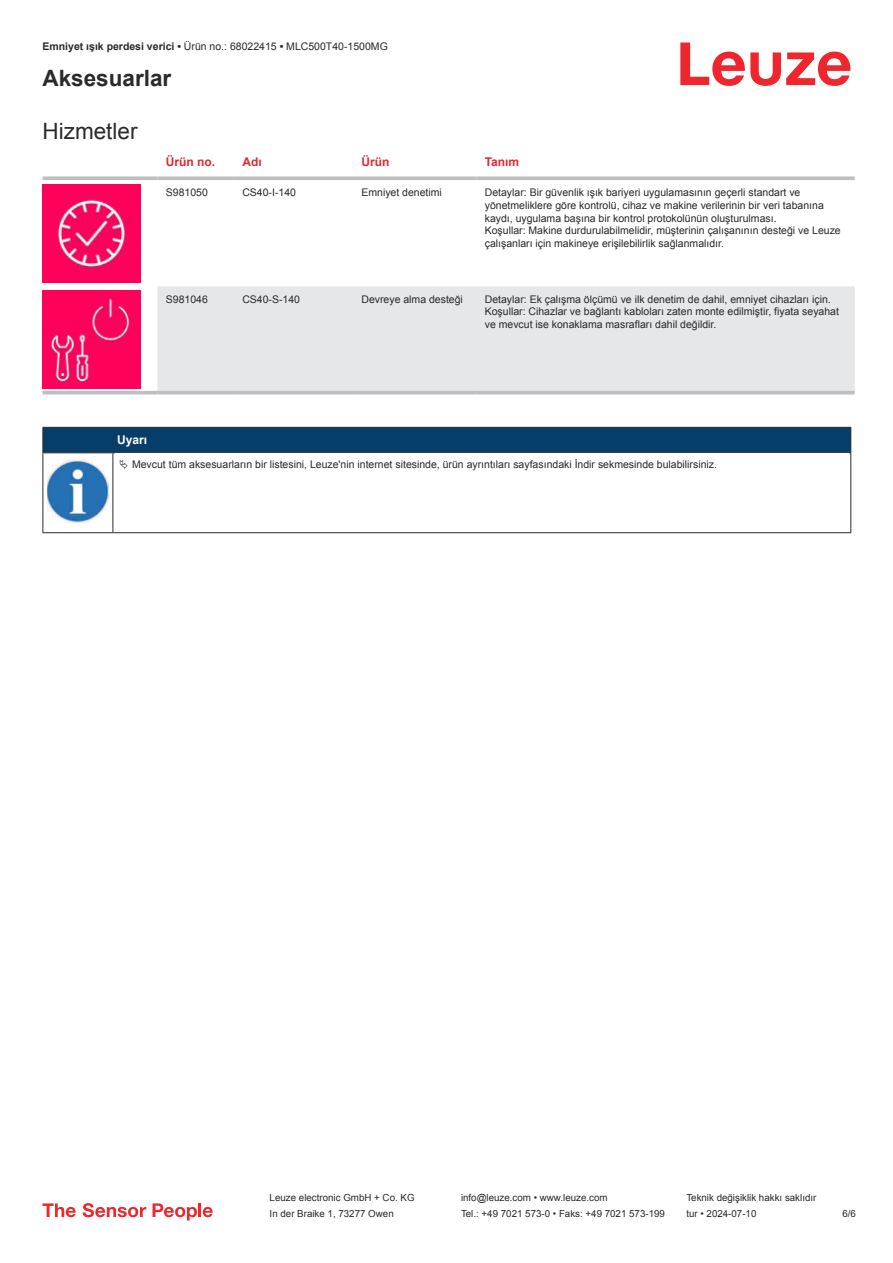
<style>
.page{position:relative;width:893px;height:1263px;background:#fff}
.page>*{position:absolute;margin:0;border:0;box-sizing:border-box;transform-origin:0 0}
.t1{font:700 22.5px "Arial";color:#2b292a}
.t2{font:22.5px "Arial";color:#2b292a}
.t3{font:700 12px "Arial";color:#db2a30}
.t4{font:700 12px "Arial";color:#fff}
.t5{font:10.5px/12.6px "Arial";color:#2b292a}
.t6{font:9.75px "Arial";color:#2b292a}
.s1{font-weight:700}
</style>
<div class="page">
<svg style="left:680px;top:43px;width:170px;height:43px"></svg>
<svg style="left:43px;top:184px;width:812px;height:211px"></svg>
<div style="left:157px;top:286px;width:698px;height:105px;background:#e6e7e9"></div>
<svg style="left:43px;top:176px;width:114px;height:4px"></svg>
<svg style="left:157px;top:176px;width:77px;height:4px"></svg>
<svg style="left:234px;top:176px;width:119px;height:4px"></svg>
<svg style="left:353px;top:176px;width:123px;height:4px"></svg>
<svg style="left:476px;top:176px;width:379px;height:4px;background:#c4c6c8"></svg>
<hr style="left:43px;top:391px;width:114px;height:3px;background:#bdbfc1">
<hr style="left:157px;top:391px;width:77px;height:3px;background:#bdbfc1">
<hr style="left:234px;top:391px;width:119px;height:3px;background:#bdbfc1">
<hr style="left:353px;top:391px;width:123px;height:3px;background:#bdbfc1">
<hr style="left:476px;top:391px;width:379px;height:3px;background:#bdbfc1">
<img style="left:43px;top:184px;width:97px;height:98px">
<img style="left:43px;top:291px;width:97px;height:97px">
<div style="left:43px;top:427px;width:808px;height:26px;background:#063d69"></div>
<hr style="left:113px;top:452px;width:738px;height:1px;background:#2b292a">
<hr style="left:43px;top:453px;width:1px;height:75px;background:#2b292a">
<hr style="left:113px;top:453px;width:1px;height:75px;background:#2b292a">
<hr style="left:850px;top:453px;width:1px;height:75px;background:#2b292a">
<hr style="left:43px;top:532px;width:70px;height:1px;background:#2b292a">
<hr style="left:113px;top:532px;width:738px;height:1px;background:#2b292a">
<img style="left:47px;top:459px;width:61px;height:63px">
<svg style="left:43px;top:1203px;width:33px;height:14px"></svg>
<svg style="left:83px;top:1203px;width:63px;height:14px"></svg>
<svg style="left:153px;top:1203px;width:44px;height:17px"></svg>
<hr style="left:198px;top:1203px;width:3px;height:14px;background:#ed272d">
<svg style="left:203px;top:1207px;width:10px;height:10px"></svg>
<p class="t5" style="left:43px;top:41px;width:347px"><span class="s1">Emniyet ışık perdesi verici •</span> Ürün no.: 68022415 <span class="s1">•</span> MLC500T40-1500MG</p>
<h1 class="t1" style="left:43px;top:70px;width:130px">Aksesuarlar</h1>
<h1 class="t2" style="left:43px;top:116px;width:96px">Hizmetler</h1>
<p class="t3" style="left:166px;top:157px;width:51px">Ürün no.</p>
<p class="t3" style="left:242px;top:153px;width:21px">Adı</p>
<p class="t3" style="left:361px;top:157px;width:29px">Ürün</p>
<p class="t3" style="left:485px;top:153px;width:36px">Tanım</p>
<p class="t5" style="left:166px;top:186px;width:44px">S981050</p>
<p class="t5" style="left:242px;top:186px;width:55px">CS40-I-140</p>
<p class="t5" style="left:361px;top:186px;width:82px">Emniyet denetimi</p>
<p class="t5" style="left:485px;top:186px;width:358px">Detaylar: Bir güvenlik ışık bariyeri uygulamasının geçerli standart ve yönetmeliklere göre kontrolü, cihaz ve makine verilerinin bir veri tabanına kaydı, uygulama başına bir kontrol protokolünün oluşturulması.<br>Koşullar: Makine durdurulabilmelidir, müşterinin çalışanının desteği ve Leuze çalışanları için makineye erişilebilirlik sağlanmalıdır.</p>
<p class="t5" style="left:166px;top:293px;width:44px">S981046</p>
<p class="t5" style="left:242px;top:293px;width:59px">CS40-S-140</p>
<p class="t5" style="left:361px;top:293px;width:103px">Devreye alma desteği</p>
<p class="t5" style="left:485px;top:293px;width:356px">Detaylar: Ek çalışma ölçümü ve ilk denetim de dahil, emniyet cihazları için.<br>Koşullar: Cihazlar ve bağlantı kabloları zaten monte edilmiştir, fiyata seyahat ve mevcut ise konaklama masrafları dahil değildir.</p>
<p class="t4" style="left:117px;top:432px;width:32px">Uyarı</p>
<p class="t5" style="left:132px;top:457px;width:586px">Mevcut tüm aksesuarların bir listesini, Leuze'nin internet sitesinde, ürün ayrıntıları sayfasındaki İndir sekmesinde bulabilirsiniz.</p>
<p class="t6" style="left:270px;top:1191px;width:146px">Leuze electronic GmbH + Co. KG</p>
<p class="t6" style="left:461px;top:1191px;width:148px">info@leuze.com • www.leuze.com</p>
<p class="t6" style="left:686px;top:1191px;width:132px">Teknik değişiklik hakkı saklıdır</p>
<p class="t6" style="left:270px;top:1207px;width:126px">In der Braike 1, 73277 Owen</p>
<p class="t6" style="left:461px;top:1207px;width:205px">Tel.: +49 7021 573-0 • Faks: +49 7021 573-199</p>
<p class="t6" style="left:686px;top:1207px;width:72px">tur • 2024-07-10</p>
<p class="t6" style="left:842px;top:1210px;width:15px">6 /6</p>
</div>
